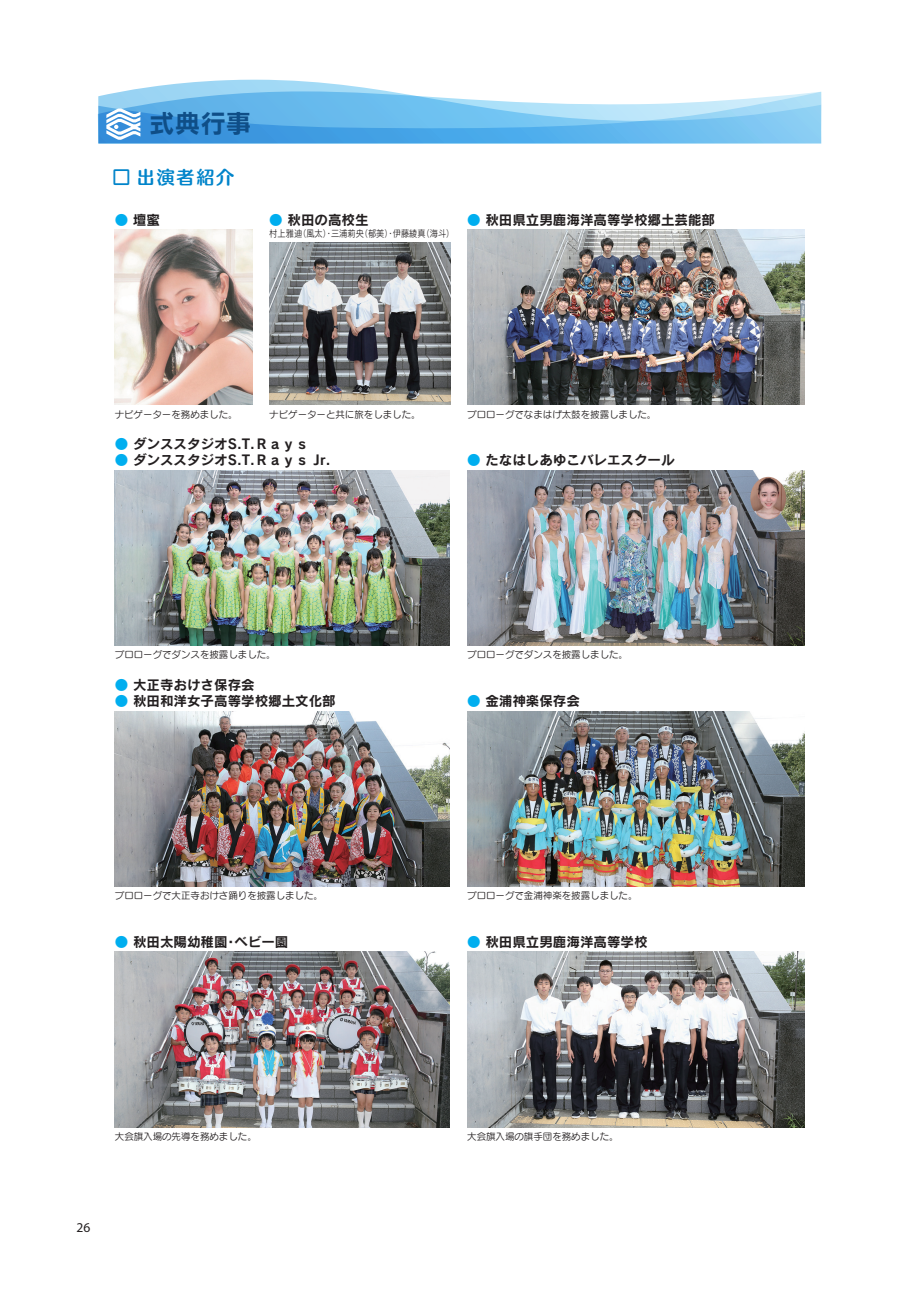
<style>
.page{position:relative;width:919px;height:1289px;background:#fff}
.page>*{position:absolute;margin:0;border:0;box-sizing:border-box;transform-origin:0 0}
.t1{font:25.5px "Rodin Pro B";color:#0f4e87}
.t2{font:18px "Humming Std B";letter-spacing:.1em;color:#0084ca}
.t3{font:13.5px "Rodin Pro B";color:#231f20}
.t4{font:13.5px "Myriad Pro";color:#231f20}
.t5{font:9.45px "Seurat Pro M";color:#231f20}
.t6{font:9.45px "Rodin Pro M";color:#231f20;scale:.87 1}
.s1{color:#00aeef}
</style>
<div class="page">
<img style="left:115px;top:230px;width:137px;height:175px">
<img style="left:269px;top:242px;width:181px;height:163px">
<img style="left:467px;top:230px;width:337px;height:175px">
<img style="left:115px;top:470px;width:335px;height:175px">
<img style="left:467px;top:470px;width:337px;height:175px">
<img style="left:115px;top:711px;width:335px;height:175px">
<img style="left:115px;top:951px;width:335px;height:176px">
<img style="left:467px;top:711px;width:337px;height:175px">
<img style="left:467px;top:951px;width:337px;height:176px">
<img style="left:750px;top:477px;width:36px;height:42px">
<svg style="left:98px;top:80px;width:723px;height:63px"></svg>
<h1 class="t1" style="left:115px;top:106px;width:138px">　 式典行事</h1>
<h2 class="t2" style="left:113px;top:164px;width:123px">□ 出演者紹介</h2>
<h3 class="t3" style="left:115px;top:210px;width:47px"><span class="s1">●</span> 壇蜜</h3>
<h3 class="t3" style="left:269px;top:210px;width:101px"><span class="s1">●</span> 秋田の高校生</h3>
<p class="t6" style="left:269px;top:227px;width:214px">村上雅迪（風太）・三浦莉央（郁美）・伊藤綾真（海斗）</p>
<h3 class="t3" style="left:467px;top:210px;width:249px"><span class="s1">●</span> 秋田県立男鹿海洋高等学校郷土芸能部</h3>
<p class="t5" style="left:115px;top:408px;width:124px">ナビゲーターを務めました。</p>
<p class="t5" style="left:269px;top:408px;width:153px">ナビゲーターと共に旅をしました。</p>
<h3 class="t3" style="left:115px;top:435px;width:195px"><span class="s1">●</span> ダンススタジオS.T.Ｒａｙｓ</h3>
<h3 class="t3" style="left:115px;top:451px;width:217px"><span class="s1">●</span> ダンススタジオS.T.Ｒａｙｓ Jr.</h3>
<p class="t5" style="left:467px;top:408px;width:191px">プロローグでなまはげ太鼓を披露しました。</p>
<h3 class="t3" style="left:467px;top:451px;width:209px"><span class="s1">●</span> たなはしあゆこバレエスクール</h3>
<p class="t5" style="left:115px;top:648px;width:162px">プロローグでダンスを披露しました。</p>
<h3 class="t3" style="left:115px;top:676px;width:141px"><span class="s1">●</span> 大正寺おけさ保存会</h3>
<h3 class="t3" style="left:115px;top:691px;width:222px"><span class="s1">●</span> 秋田和洋女子高等学校郷土文化部</h3>
<p class="t5" style="left:467px;top:648px;width:162px">プロローグでダンスを披露しました。</p>
<h3 class="t3" style="left:467px;top:691px;width:114px"><span class="s1">●</span> 金浦神楽保存会</h3>
<p class="t5" style="left:115px;top:889px;width:210px">プロローグで大正寺おけさ踊りを披露しました。</p>
<h3 class="t3" style="left:115px;top:932px;width:175px"><span class="s1">●</span> 秋田太陽幼稚園・ベビー園</h3>
<p class="t5" style="left:467px;top:889px;width:172px">プロローグで金浦神楽を披露しました。</p>
<h3 class="t3" style="left:467px;top:932px;width:182px"><span class="s1">●</span> 秋田県立男鹿海洋高等学校</h3>
<p class="t5" style="left:115px;top:1129px;width:143px">大会旗入場の先導を務めました。</p>
<h3 class="t4" style="left:77px;top:1218px;width:15px">26</h3>
<p class="t5" style="left:467px;top:1129px;width:153px">大会旗入場の旗手団を務めました。</p>
</div>
